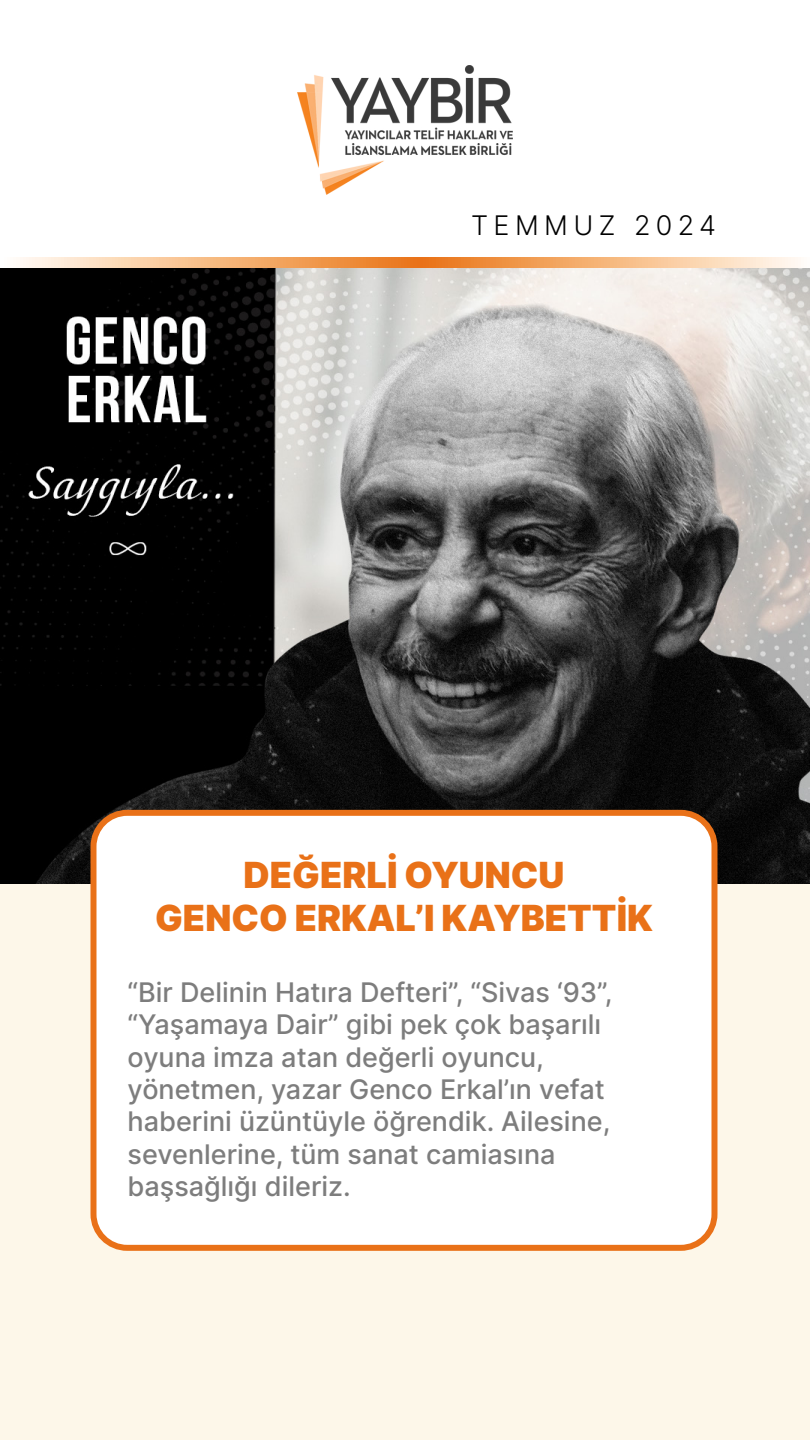
<style>
.page{position:relative;width:810px;height:1440px;background:#fff}
.page>*{position:absolute;margin:0;border:0;box-sizing:border-box;transform-origin:0 0}
.t1{font:900 36px/43.2px "Inter";color:#e97118;text-align:center}
.t2{font:500 27px/32.4px "Inter";color:#7d7d7d}
.t3{font:300 27px "Inter";letter-spacing:.2em;color:#000}
</style>
<div class="page">
<div style="left:0;top:268px;width:809px;height:1172px;background:#fdf7e9"></div>
<img style="left:298px;top:65px;width:214px;height:130px">
<svg style="left:20px;top:257px;width:781px;height:11px;background:#f5b780"></svg>
<img style="left:0;top:268px;width:810px;height:615px">
<div style="left:93px;top:813px;width:621px;height:435px;background:#fff;border-radius:34px"></div>
<div style="left:90px;top:810px;width:627px;height:441px;border:6px solid #e97118;border-radius:34px"></div>
<p class="t3" style="left:471px;top:205px;width:247px">TEMMUZ 2024</p>
<h1 class="t1" style="left:155px;top:852px;width:499px">DEĞERLİ OYUNCU<br>GENCO ERKAL’I KAYBETTİK</h1>
<p class="t2" style="left:128px;top:975px;width:487px">“Bir Delinin Hatıra Defteri”, “Sivas ‘93”, “Yaşamaya Dair” gibi pek çok başarılı oyuna imza atan değerli oyuncu, yönetmen, yazar Genco Erkal’ın vefat haberini üzüntüyle öğrendik. Ailesine, sevenlerine, tüm sanat camiasına başsağlığı dileriz.</p>
</div>
